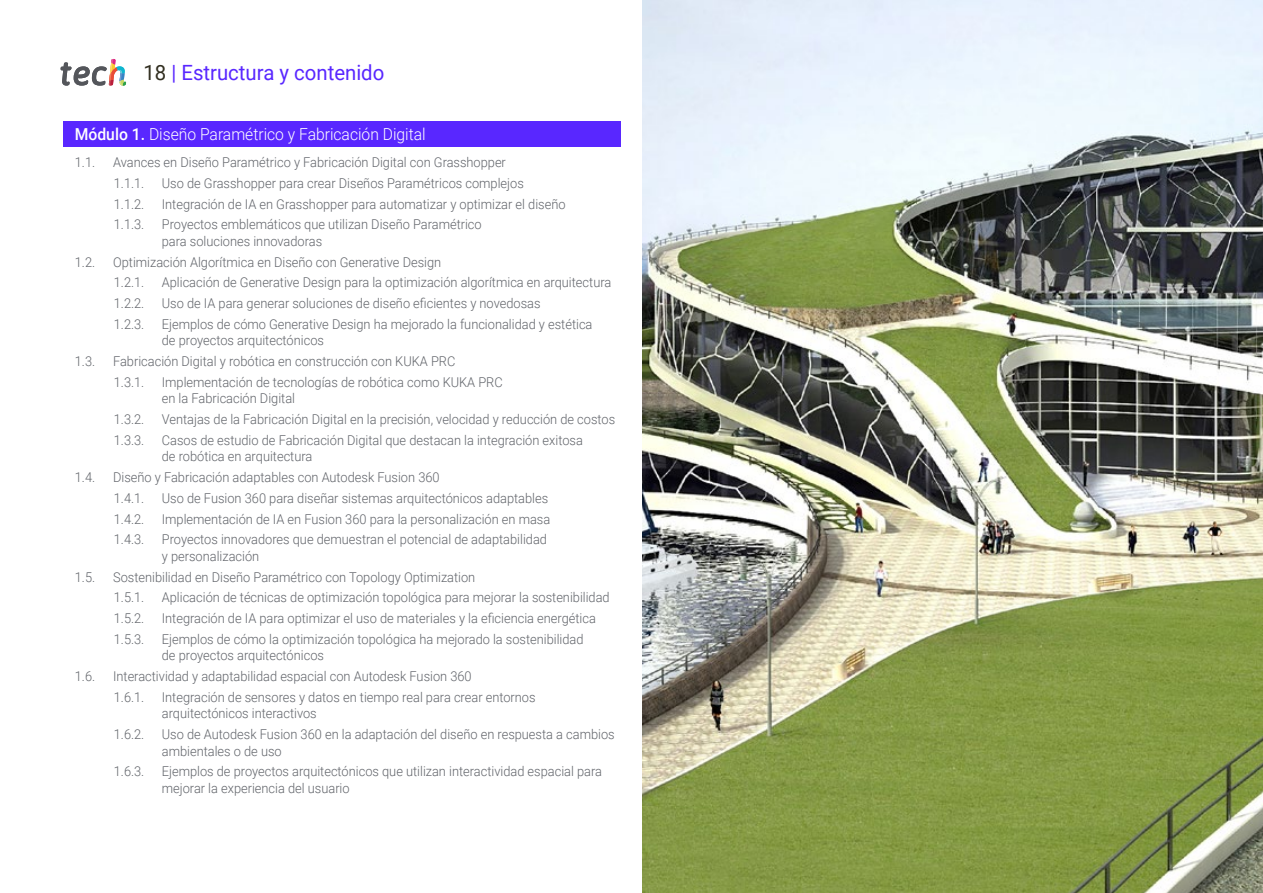
<style>
.page{position:relative;width:1263px;height:893px;background:#fff}
.page>*{position:absolute;margin:0;border:0;box-sizing:border-box;transform-origin:0 0}
.t1{font:21px "Roboto";color:#5927ff}
.t2{font:300 16.5px "Roboto";color:#fff;scale:.95 1}
.t3{font:300 13.5px/16.5px "Roboto";color:#61646a;scale:.95 1}
.s1{color:#312e20}
.s2{font-weight:500}
</style>
<div class="page">
<div style="left:64px;top:121px;width:557px;height:25px;background:#5927ff"></div>
<img style="left:642px;top:0;width:621px;height:893px">
<svg style="left:61px;top:59px;width:65px;height:27px"></svg>
<h1 class="t1" style="left:144px;top:57px;width:242px"><span class="s1">18</span> | Estructura y contenido</h1>
<p class="t2" style="left:75px;top:123px;width:371px"><span class="s2">Módulo 1.</span> Diseño Paramétrico y Fabricación Digital</p>
<p class="t3" style="left:75px;top:154px;width:23px">1.1.</p>
<p class="t3" style="left:113px;top:151px;width:415px;line-height:20.7px">Avances en Diseño Paramétrico y Fabricación Digital con Grasshopper<br>1.1.1.</p>
<p class="t3" style="left:162px;top:174px;width:382px">Uso de Grasshopper para crear Diseños Paramétricos complejos</p>
<p class="t3" style="left:114px;top:195px;width:34px">1.1.2.</p>
<p class="t3" style="left:162px;top:195px;width:426px">Integración de IA en Grasshopper para automatizar y optimizar el diseño</p>
<p class="t3" style="left:114px;top:216px;width:34px">1.1.3.</p>
<p class="t3" style="left:162px;top:216px;width:338px">Proyectos emblemáticos que utilizan Diseño Paramétrico para soluciones innovadoras</p>
<p class="t3" style="left:75px;top:253px;width:23px">1.2.</p>
<p class="t3" style="left:113px;top:251px;width:347px;line-height:20.7px">Optimización Algorítmica en Diseño con Generative Design<br>1.2.1.</p>
<p class="t3" style="left:162px;top:274px;width:475px">Aplicación de Generative Design para la optimización algorítmica en arquitectura</p>
<p class="t3" style="left:114px;top:295px;width:34px">1.2.2.</p>
<p class="t3" style="left:162px;top:295px;width:400px">Uso de IA para generar soluciones de diseño eficientes y novedosas</p>
<p class="t3" style="left:114px;top:315px;width:34px">1.2.3.</p>
<p class="t3" style="left:162px;top:315px;width:455px">Ejemplos de cómo Generative Design ha mejorado la funcionalidad y estética de proyectos arquitectónicos</p>
<p class="t3" style="left:75px;top:353px;width:23px">1.3.</p>
<p class="t3" style="left:113px;top:350px;width:362px;line-height:20.7px">Fabricación Digital y robótica en construcción con KUKA PRC<br>1.3.1.</p>
<p class="t3" style="left:162px;top:373px;width:360px">Implementación de tecnologías de robótica como KUKA PRC en la Fabricación Digital</p>
<p class="t3" style="left:114px;top:411px;width:34px">1.3.2.</p>
<p class="t3" style="left:162px;top:411px;width:479px">Ventajas de la Fabricación Digital en la precisión, velocidad y reducción de costos</p>
<p class="t3" style="left:114px;top:431px;width:34px">1.3.3.</p>
<p class="t3" style="left:162px;top:431px;width:445px">Casos de estudio de Fabricación Digital que destacan la integración exitosa de robótica en arquitectura</p>
<p class="t3" style="left:75px;top:468px;width:23px">1.4.</p>
<p class="t3" style="left:113px;top:466px;width:345px;line-height:20.7px">Diseño y Fabricación adaptables con Autodesk Fusion 360<br>1.4.1.</p>
<p class="t3" style="left:162px;top:489px;width:408px">Uso de Fusion 360 para diseñar sistemas arquitectónicos adaptables</p>
<p class="t3" style="left:114px;top:510px;width:34px">1.4.2.</p>
<p class="t3" style="left:162px;top:510px;width:410px">Implementación de IA en Fusion 360 para la personalización en masa</p>
<p class="t3" style="left:114px;top:531px;width:34px">1.4.3.</p>
<p class="t3" style="left:162px;top:531px;width:407px">Proyectos innovadores que demuestran el potencial de adaptabilidad y personalización</p>
<p class="t3" style="left:75px;top:568px;width:23px">1.5.</p>
<p class="t3" style="left:113px;top:566px;width:383px;line-height:20.7px">Sostenibilidad en Diseño Paramétrico con Topology Optimization<br>1.5.1.</p>
<p class="t3" style="left:162px;top:589px;width:473px">Aplicación de técnicas de optimización topológica para mejorar la sostenibilidad</p>
<p class="t3" style="left:114px;top:609px;width:34px">1.5.2.</p>
<p class="t3" style="left:162px;top:609px;width:458px">Integración de IA para optimizar el uso de materiales y la eficiencia energética</p>
<p class="t3" style="left:114px;top:630px;width:34px">1.5.3.</p>
<p class="t3" style="left:162px;top:630px;width:445px">Ejemplos de cómo la optimización topológica ha mejorado la sostenibilidad de proyectos arquitectónicos</p>
<p class="t3" style="left:75px;top:667px;width:23px">1.6.</p>
<p class="t3" style="left:113px;top:665px;width:379px;line-height:20.7px">Interactividad y adaptabilidad espacial con Autodesk Fusion 360<br>1.6.1.</p>
<p class="t3" style="left:162px;top:688px;width:395px">Integración de sensores y datos en tiempo real para crear entornos arquitectónicos interactivos</p>
<p class="t3" style="left:114px;top:725px;width:34px">1.6.2.</p>
<p class="t3" style="left:162px;top:725px;width:478px">Uso de Autodesk Fusion 360 en la adaptación del diseño en respuesta a cambios ambientales o de uso</p>
<p class="t3" style="left:114px;top:763px;width:34px">1.6.3.</p>
<p class="t3" style="left:162px;top:763px;width:465px">Ejemplos de proyectos arquitectónicos que utilizan interactividad espacial para mejorar la experiencia del usuario</p>
</div>
